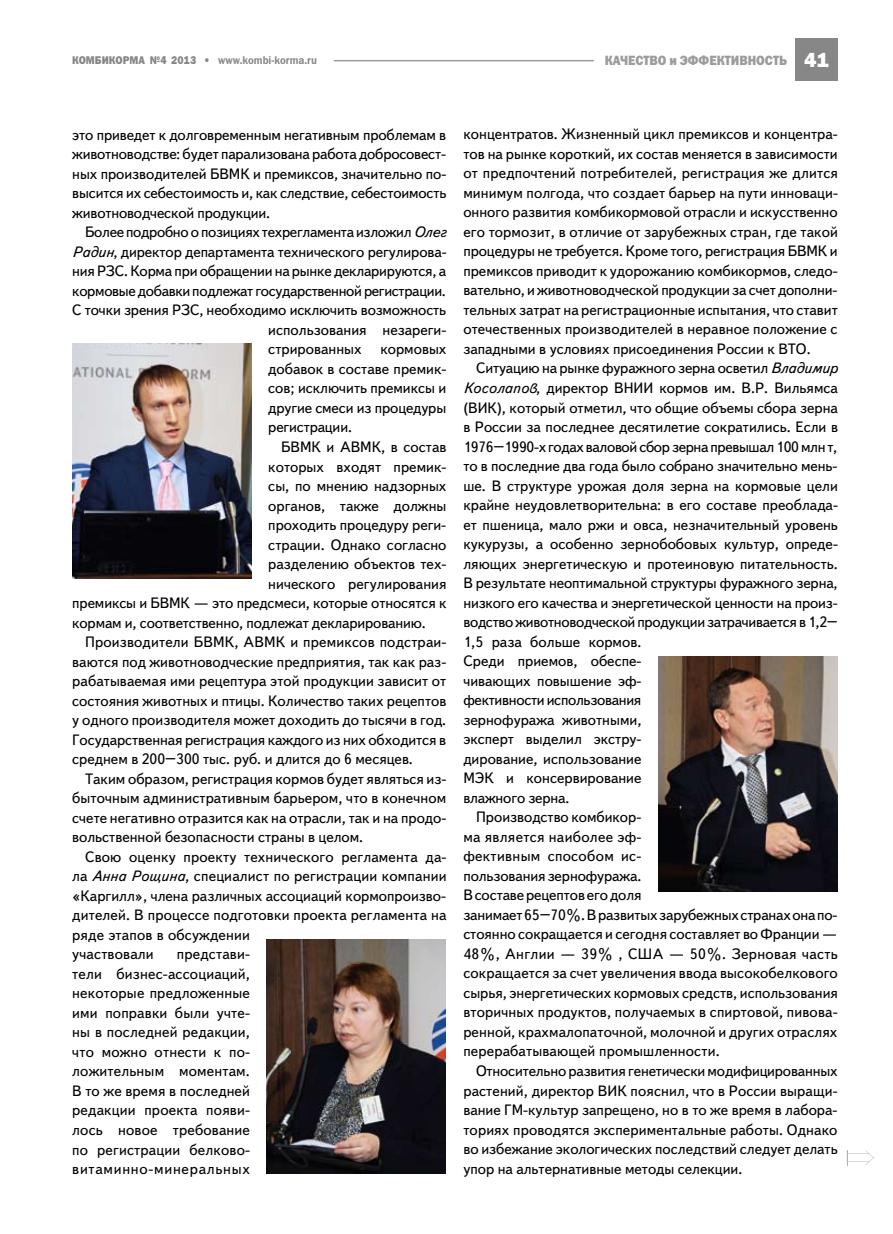
<style>
.page{position:relative;width:893px;height:1234px;background:#fff}
.page>*{position:absolute;margin:0;border:0;box-sizing:border-box;transform-origin:0 0}
.t1{font:15px/19.5px "Text Book C";color:#000;text-align:justify}
.t2{font:15px "Text Book C";letter-spacing:-.02em;color:#000}
.t3{font:15px "Text Book C";letter-spacing:.02em;color:#000}
.t4{font:13.5px "Franklin Gothic Heavy C";color:#9d9c9c;scale:.9 1}
.t5{font:11.25px "Franklin Gothic Demi C";color:#878787;scale:.9 1}
.t6{font:11.25px "Franklin Gothic Heavy C";color:#878787;scale:.9 1}
.s1{font-family:"Franklin Gothic Heavy C"}
.s2{font-family:"Franklin Gothic";font-weight:800;font-size:21px;color:#fff}
.s3{font-style:italic}
</style>
<div class="page">
<div style="left:795px;top:38px;width:43px;height:43px;background:#878787"></div>
<hr style="left:334px;top:60px;width:260px;height:1px;background:#9d9c9c">
<img style="left:73px;top:343px;width:178px;height:235px">
<img style="left:267px;top:939px;width:179px;height:233px">
<img style="left:658px;top:656px;width:179px;height:234px">
<svg style="left:846px;top:1150px;width:28px;height:15px"></svg>
<p class="t6" style="left:72px;top:54px;width:42px">КОМБИКО</p>
<p class="t5" style="left:123px;top:54px;width:217px"><span class="s1">РМА №4 2013 •</span> www.kombi-korma.ru</p>
<p class="t4" style="left:605px;top:53px;width:250px">качество и эффективность <span class="s2">41</span></p>
<p class="t1" style="left:72px;top:125px;width:376px">это приведет к долговременным негативным проблемам в животноводстве: будет парализована работа добросовест&shy;ных производителей БВМК и премиксов, значительно по&shy;высится их себестоимость и, как следствие, себестоимость животноводческой продукции.</p>
<p class="t2" style="left:85px;top:224px;width:363px">Более подробно о позициях техрегламента изложил <span class="s3">Олег</span></p>
<p class="t1" style="left:72px;top:242px;width:376px"><span class="s3">Радин</span>, директор департамента технического регулирова-</p>
<p class="t1" style="left:72px;top:262px;width:375px">ния РЗС. Корма при обращении на рынке декларируются, а</p>
<p class="t2" style="left:72px;top:283px;width:375px">кормовые добавки подлежат государственной регистрации.</p>
<p class="t1" style="left:72px;top:301px;width:375px">С точки зрения РЗС, необходимо исключить возможность</p>
<p class="t1" style="left:268px;top:320px;width:180px">использования незареги-</p>
<p class="t1" style="left:268px;top:340px;width:95px">стрированных</p>
<p class="t1" style="left:268px;top:340px;width:180px;text-indent:112px">кормовых добавок в составе премик&shy;сов; исключить премиксы и другие смеси из процедуры регистрации.</p>
<p class="t1" style="left:281px;top:437px;width:167px">БВМК и АВМК, в состав</p>
<p class="t1" style="left:268px;top:457px;width:180px">которых входят премик-</p>
<p class="t1" style="left:268px;top:476px;width:180px">сы, по мнению надзорных</p>
<p class="t1" style="left:268px;top:496px;width:180px">органов, также должны</p>
<p class="t1" style="left:268px;top:515px;width:179px">проходить процедуру реги-</p>
<p class="t1" style="left:268px;top:535px;width:180px">страции. Однако согласно</p>
<p class="t1" style="left:268px;top:554px;width:180px">разделению объектов тех-</p>
<p class="t1" style="left:268px;top:574px;width:180px">нического регулирования</p>
<p class="t1" style="left:72px;top:593px;width:376px">премиксы и БВМК — это предсмеси, которые относятся к</p>
<p class="t1" style="left:72px;top:613px;width:355px">кормам и, соответственно, подлежат декларированию.</p>
<p class="t1" style="left:85px;top:632px;width:363px">Производители БВМК, АВМК и премиксов подстраи-</p>
<p class="t1" style="left:72px;top:652px;width:375px">ваются под животноводческие предприятия, так как раз-</p>
<p class="t1" style="left:72px;top:671px;width:376px">рабатываемая ими рецептура этой продукции зависит от</p>
<p class="t1" style="left:72px;top:691px;width:376px">состояния животных и птицы. Количество таких рецептов</p>
<p class="t1" style="left:72px;top:710px;width:376px">у одного производителя может доходить до тысячи в год.</p>
<p class="t1" style="left:72px;top:730px;width:375px">Государственная регистрация каждого из них обходится в</p>
<p class="t1" style="left:72px;top:749px;width:342px">среднем в 200–300 тыс. руб. и длится до 6 месяцев.</p>
<p class="t1" style="left:85px;top:769px;width:363px">Таким образом, регистрация кормов будет являться из-</p>
<p class="t1" style="left:72px;top:788px;width:375px">быточным административным барьером, что в конечном</p>
<p class="t1" style="left:72px;top:808px;width:376px">счете негативно отразится как на отрасли, так и на продо-</p>
<p class="t1" style="left:72px;top:827px;width:293px">вольственной безопасности страны в целом.</p>
<p class="t1" style="left:85px;top:847px;width:363px">Свою оценку проекту технического регламента да-</p>
<p class="t1" style="left:72px;top:866px;width:376px">ла <span class="s3">Анна Рощина</span>, специалист по регистрации компании</p>
<p class="t1" style="left:72px;top:886px;width:375px">«Каргилл», члена различных ассоциаций кормопроизво-</p>
<p class="t1" style="left:72px;top:905px;width:376px">дителей. В процессе подготовки проекта регламента на</p>
<p class="t1" style="left:72px;top:925px;width:179px">ряде этапов в обсуждении</p>
<p class="t1" style="left:72px;top:944px;width:83px">участвовали</p>
<p class="t1" style="left:72px;top:944px;width:179px;text-indent:105px">представи&shy;тели бизнес-ассоциаций, некоторые предложенные ими поправки были учте&shy;ны в последней редакции, что можно отнести к по&shy;ложительным моментам.<br>В то же время в последней редакции проекта появи&shy;лось новое требование по регистрации белково&shy;витаминно-минеральных</p>
<p class="t1" style="left:463px;top:125px;width:376px">концентратов. Жизненный цикл премиксов и концентра&shy;тов на рынке короткий, их состав меняется в зависимости от предпочтений потребителей, регистрация же длится минимум полгода, что создает барьер на пути инноваци&shy;онного развития комбикормовой отрасли и искусственно его тормозит, в отличие от зарубежных стран, где такой процедуры не требуется. Кроме того, регистрация БВМК и премиксов приводит к удорожанию комбикормов, следо&shy;вательно, и животноводческой продукции за счет дополни&shy;тельных затрат на регистрационные испытания, что ставит отечественных производителей в неравное положение с западными в условиях присоединения России к ВТО.</p>
<p class="t1" style="left:476px;top:359px;width:363px">Ситуацию на рынке фуражного зерна осветил <span class="s3">Владимир</span></p>
<p class="t1" style="left:463px;top:378px;width:376px"><span class="s3">Косолапов</span>, директор ВНИИ кормов им. В.Р. Вильямса</p>
<p class="t1" style="left:463px;top:398px;width:376px">(ВИК), который отметил, что общие объемы сбора зерна</p>
<p class="t1" style="left:463px;top:417px;width:376px">в России за последнее десятилетие сократились. Если в</p>
<p class="t2" style="left:463px;top:438px;width:375px">1976–1990-х годах валовой сбор зерна превышал 100 млн т,</p>
<p class="t1" style="left:463px;top:456px;width:376px">то в последние два года было собрано значительно мень-</p>
<p class="t1" style="left:463px;top:476px;width:376px">ше. В структуре урожая доля зерна на кормовые цели</p>
<p class="t1" style="left:463px;top:495px;width:376px">крайне неудовлетворительна: в его составе преоблада-</p>
<p class="t1" style="left:463px;top:515px;width:376px">ет пшеница, мало ржи и овса, незначительный уровень</p>
<p class="t1" style="left:463px;top:534px;width:376px">кукурузы, а особенно зернобобовых культур, опреде-</p>
<p class="t1" style="left:463px;top:554px;width:376px">ляющих энергетическую и протеиновую питательность.</p>
<p class="t1" style="left:463px;top:573px;width:376px">В результате неоптимальной структуры фуражного зерна,</p>
<p class="t1" style="left:463px;top:593px;width:376px">низкого его качества и энергетической ценности на произ-</p>
<p class="t2" style="left:463px;top:614px;width:376px">водство животноводческой продукции затрачивается в 1,2–</p>
<p class="t1" style="left:463px;top:632px;width:180px">1,5 раза больше кормов.</p>
<p class="t1" style="left:463px;top:651px;width:180px">Среди приемов, обеспе-</p>
<p class="t1" style="left:463px;top:671px;width:180px">чивающих повышение эф-</p>
<p class="t2" style="left:463px;top:692px;width:179px">фективности использования</p>
<p class="t1" style="left:463px;top:710px;width:180px">зернофуража животными,</p>
<p class="t1" style="left:463px;top:729px;width:180px">эксперт выделил экстру-</p>
<p class="t1" style="left:463px;top:749px;width:180px">дирование, использование</p>
<p class="t1" style="left:463px;top:768px;width:180px">МЭК и консервирование</p>
<p class="t1" style="left:463px;top:788px;width:108px">влажного зерна.</p>
<p class="t1" style="left:476px;top:807px;width:167px">Производство комбикор-</p>
<p class="t3" style="left:463px;top:828px;width:180px">ма является наиболее эф-</p>
<p class="t3" style="left:463px;top:848px;width:180px">фективным способом ис-</p>
<p class="t1" style="left:463px;top:866px;width:180px">пользования зернофуража.</p>
<p class="t1" style="left:463px;top:885px;width:180px">В составе рецептов его доля</p>
<p class="t1" style="left:463px;top:905px;width:376px">занимает 65–70%. В развитых зарубежных странах она по-</p>
<p class="t1" style="left:463px;top:924px;width:376px">стоянно сокращается и сегодня составляет во Франции —</p>
<p class="t3" style="left:463px;top:945px;width:376px">48%, Англии — 39% , США — 50%. Зерновая часть</p>
<p class="t1" style="left:463px;top:963px;width:376px">сокращается за счет увеличения ввода высокобелкового</p>
<p class="t1" style="left:463px;top:983px;width:376px">сырья, энергетических кормовых средств, использования</p>
<p class="t1" style="left:463px;top:1002px;width:376px">вторичных продуктов, получаемых в спиртовой, пивова-</p>
<p class="t1" style="left:463px;top:1022px;width:375px">ренной, крахмалопаточной, молочной и других отраслях</p>
<p class="t1" style="left:463px;top:1041px;width:258px">перерабатывающей промышленности.</p>
<p class="t1" style="left:476px;top:1061px;width:363px">Относительно развития генетически модифицированных</p>
<p class="t1" style="left:463px;top:1080px;width:376px">растений, директор ВИК пояснил, что в России выращи-</p>
<p class="t1" style="left:463px;top:1100px;width:376px">вание ГМ-культур запрещено, но в то же время в лабора-</p>
<p class="t1" style="left:463px;top:1119px;width:376px">ториях проводятся экспериментальные работы. Однако</p>
<p class="t1" style="left:463px;top:1139px;width:376px">во избежание экологических последствий следует делать</p>
<p class="t1" style="left:463px;top:1158px;width:281px">упор на альтернативные методы селекции.</p>
</div>
